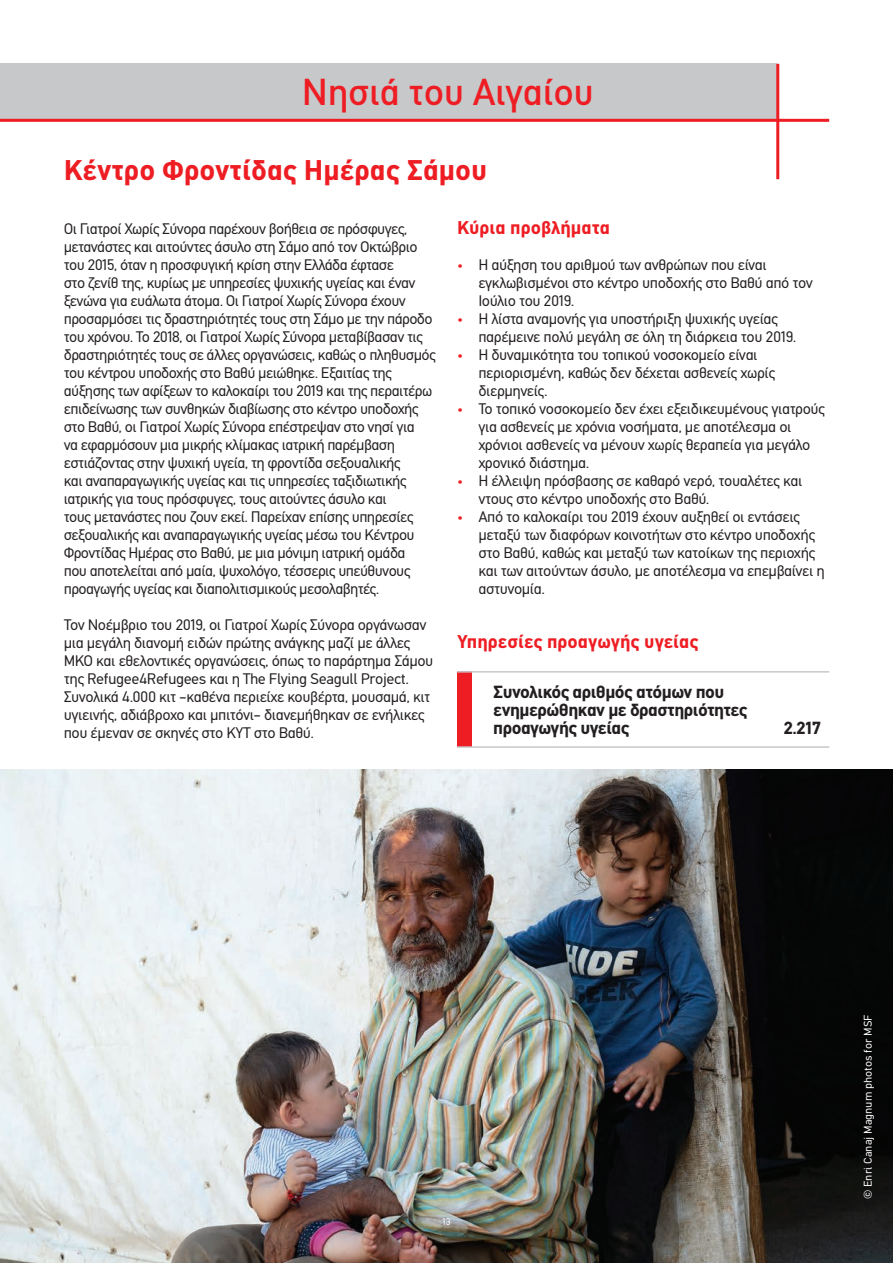
<style>
.page{position:relative;width:893px;height:1263px;background:#fff}
.page>*{position:absolute;margin:0;border:0;box-sizing:border-box;transform-origin:0 0}
.t1{font:500 37.5px "CFDIN Std";letter-spacing:-.01em;color:#ee1d23}
.t2{font:700 28.5px "CFDIN Std";color:#ee1d23}
.t3{font:700 18.45px "CFDIN Std";color:#ee1d23}
.t4{font:700 17.55px/18px "CFDIN Std";letter-spacing:-.03em;color:#231f20}
.t5{font:15.3px/18px "CFDIN Std";letter-spacing:-.04em;color:#231f20}
.t6{font:11.25px "CFDIN Std";color:#fff}
.t7{font:9.75px "CFDIN Std";color:#fff}
.s1{color:#ee1d23}
</style>
<div class="page">
<div style="left:457px;top:672px;width:15px;height:75px;background:#ee1d23"></div>
<svg style="left:457px;top:671px;width:15px;height:2px"></svg>
<hr style="left:472px;top:671px;width:289px;height:2px;background:#c7c8ca">
<hr style="left:761px;top:671px;width:68px;height:2px;background:#c7c8ca">
<svg style="left:457px;top:746px;width:15px;height:2px"></svg>
<hr style="left:472px;top:746px;width:289px;height:2px;background:#c7c8ca">
<hr style="left:761px;top:746px;width:68px;height:2px;background:#c7c8ca">
<div style="left:0;top:64px;width:776px;height:55px;background:#c7c8ca"></div>
<hr style="left:776px;top:64px;width:3px;height:115px;background:#ee1d23">
<hr style="left:0;top:119px;width:829px;height:3px;background:#ee1d23">
<img style="left:0;top:770px;width:893px;height:493px">
<h1 class="t1" style="left:302px;top:70px;width:293px">Νησιά του Αιγαίου</h1>
<h2 class="t2" style="left:64px;top:154px;width:425px">Κέντρο Φροντίδας Ημέρας Σάμου</h2>
<p class="t5" style="left:64px;top:220px;width:374px">Οι Γιατροί Χωρίς Σύνορα παρέχουν βοήθεια σε πρόσφυγες, μετανάστες και αιτούντες άσυλο στη Σάμο από τον Οκτώβριο του 2015, όταν η προσφυγική κρίση στην Ελλάδα έφτασε<br>στο ζενίθ της, κυρίως με υπηρεσίες ψυχικής υγείας και έναν ξενώνα για ευάλωτα άτομα. Οι Γιατροί Χωρίς Σύνορα έχουν προσαρμόσει τις δραστηριότητές τους στη Σάμο με την πάροδο του χρόνου. Το 2018, οι Γιατροί Χωρίς Σύνορα μεταβίβασαν τις δραστηριότητές τους σε άλλες οργανώσεις, καθώς ο πληθυσμός του κέντρου υποδοχής στο Βαθύ μειώθηκε. Εξαιτίας της αύξησης των αφίξεων το καλοκαίρι του 2019 και της περαιτέρω επιδείνωσης των συνθηκών διαβίωσης στο κέντρο υποδοχής στο Βαθύ, οι Γιατροί Χωρίς Σύνορα επέστρεψαν στο νησί για<br>να εφαρμόσουν μια μικρής κλίμακας ιατρική παρέμβαση εστιάζοντας στην ψυχική υγεία, τη φροντίδα σεξουαλικής<br>και αναπαραγωγικής υγείας και τις υπηρεσίες ταξιδιωτικής ιατρικής για τους πρόσφυγες, τους αιτούντες άσυλο και<br>τους μετανάστες που ζουν εκεί. Παρείχαν επίσης υπηρεσίες σεξουαλικής και αναπαραγωγικής υγείας μέσω του Κέντρου Φροντίδας Ημέρας στο Βαθύ, με μια μόνιμη ιατρική ομάδα<br>που αποτελείται από μαία, ψυχολόγο, τέσσερις υπεύθυνους προαγωγής υγείας και διαπολιτισμικούς μεσολαβητές.</p>
<p class="t5" style="left:64px;top:616px;width:371px">Τον Νοέμβριο του 2019, οι Γιατροί Χωρίς Σύνορα οργάνωσαν μια μεγάλη διανομή ειδών πρώτης ανάγκης μαζί με άλλες ΜΚΟ και εθελοντικές οργανώσεις, όπως το παράρτημα Σάμου της Refugee4Refugees και η The Flying Seagull Project.<br>Συνολικά 4.000 κιτ –καθένα περιείχε κουβέρτα, μουσαμά, κιτ υγιεινής, αδιάβροχο και μπιτόνι– διανεμήθηκαν σε ενήλικες που έμεναν σε σκηνές στο ΚΥΤ στο Βαθύ.</p>
<p class="t3" style="left:457px;top:217px;width:154px">Κύρια προβλήματα</p>
<p class="t5" style="left:478px;top:256px;width:336px;text-indent:-21px"><span class="s1">•</span> Η αύξηση του αριθμού των ανθρώπων που είναι εγκλωβισμένοι στο κέντρο υποδοχής στο Βαθύ από τον<br>Ιούλιο του 2019.</p>
<p class="t5" style="left:478px;top:310px;width:319px;text-indent:-21px"><span class="s1">•</span> Η λίστα αναμονής για υποστήριξη ψυχικής υγείας παρέμεινε πολύ μεγάλη σε όλη τη διάρκεια του 2019.</p>
<p class="t5" style="left:478px;top:346px;width:298px;text-indent:-21px"><span class="s1">•</span> Η δυναμικότητα του τοπικού νοσοκομείο είναι περιορισμένη, καθώς δεν δέχεται ασθενείς χωρίς διερμηνείς.</p>
<p class="t5" style="left:478px;top:400px;width:348px;text-indent:-21px"><span class="s1">•</span> Το τοπικό νοσοκομείο δεν έχει εξειδικευμένους γιατρούς για ασθενείς με χρόνια νοσήματα, με αποτέλεσμα οι χρόνιοι ασθενείς να μένουν χωρίς θεραπεία για μεγάλο χρονικό διάστημα.</p>
<p class="t5" style="left:478px;top:472px;width:326px;text-indent:-21px"><span class="s1">•</span> Η έλλειψη πρόσβασης σε καθαρό νερό, τουαλέτες και ντους στο κέντρο υποδοχής στο Βαθύ.</p>
<p class="t5" style="left:478px;top:508px;width:348px;text-indent:-21px"><span class="s1">•</span> Από το καλοκαίρι του 2019 έχουν αυξηθεί οι εντάσεις μεταξύ των διαφόρων κοινοτήτων στο κέντρο υποδοχής στο Βαθύ, καθώς και μεταξύ των κατοίκων της περιοχής και των αιτούντων άσυλο, με αποτέλεσμα να επεμβαίνει η αστυνομία.</p>
<p class="t3" style="left:457px;top:631px;width:243px">Υπηρεσίες προαγωγής υγείας</p>
<p class="t4" style="left:493px;top:683px;width:256px">Συνολικός αριθμός ατόμων που ενημερώθηκαν με δραστηριότητες προαγωγής υγείας</p>
<p class="t4" style="left:783px;top:719px;width:39px">2.217</p>
<p class="t7" style="left:442px;top:1216px;width:10px">13</p>
<p class="t6" style="left:861px;top:1199px;width:186px;rotate:-90deg">© Enri Canaj Magnum photos for MSF</p>
</div>
